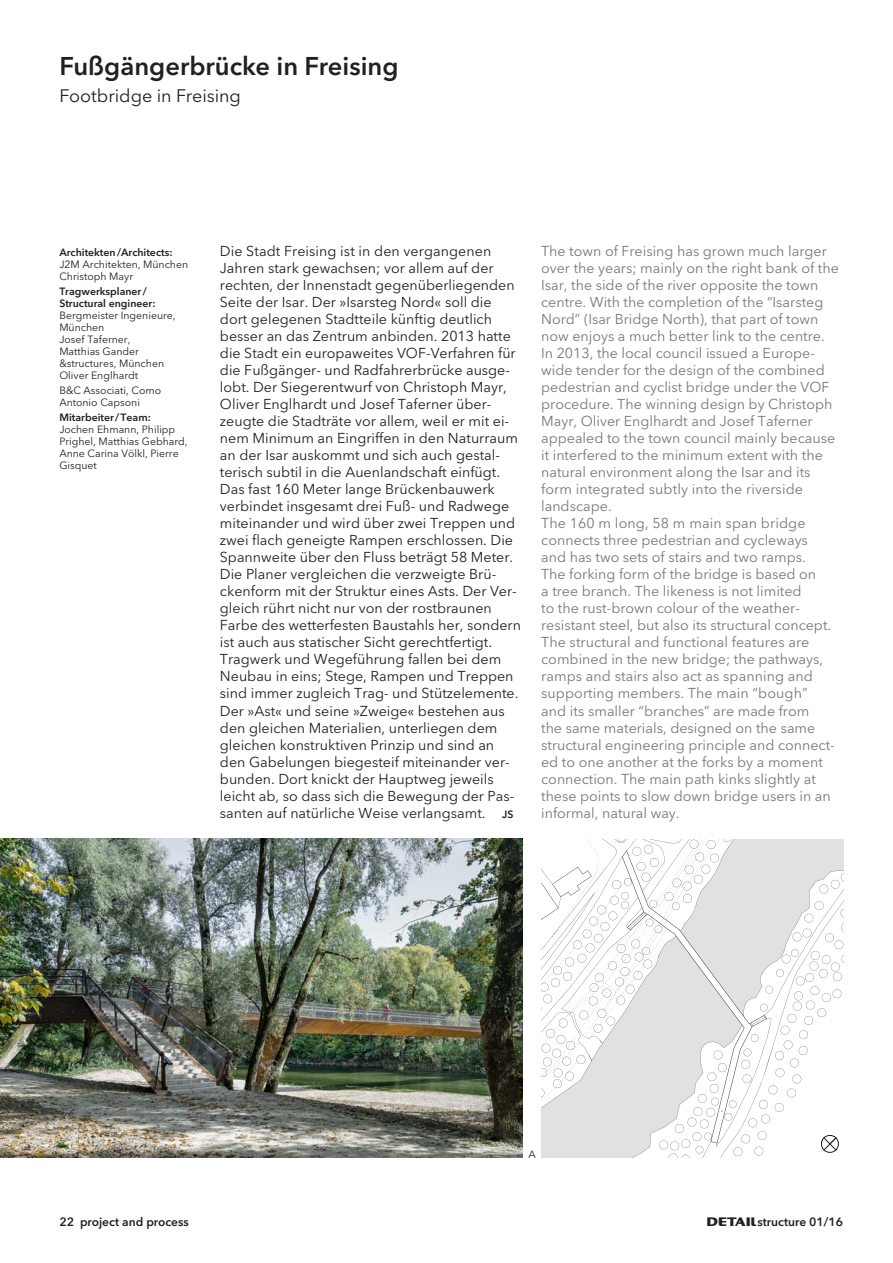
<style>
.page{position:relative;width:893px;height:1263px;background:#fff}
.page>*{position:absolute;margin:0;border:0;box-sizing:border-box;transform-origin:0 0}
.t1{font:600 25.5px "Avenir Next LT Pro";color:#231f20}
.t2{font:18px "Avenir Next LT Pro";letter-spacing:-.005em;color:#231f20}
.t3{font:14.25px/17px "Avenir Next LT Pro";color:#231f20}
.t4{font:14.25px/17px "Avenir Next LT Pro";color:#77787b}
.t5{font:600 12px "Avenir Next LT Pro";color:#231f20}
.t6{font:10.5px/12px "Avenir Next LT Pro";color:#231f20}
.t7{font:600 10.5px/12px "Avenir Next LT Pro";color:#231f20}
.s1{font-weight:600;font-size:10.5px}
.s2{font-family:"IIAD";font-weight:300}
</style>
<div class="page">
<img style="left:0;top:839px;width:522px;height:319px">
<svg style="left:541px;top:839px;width:302px;height:319px"></svg>
<h1 class="t1" style="left:59px;top:56px;width:341px">Fußgängerbrücke in Freising</h1>
<p class="t2" style="left:59px;top:88px;width:183px">Footbridge in Freising</p>
<p class="t7" style="left:59px;top:247px;width:115px">Architekten /Architects:</p>
<p class="t6" style="left:59px;top:259px;width:130px">J2M Architekten, München<br>Christoph Mayr</p>
<p class="t7" style="left:59px;top:286px;width:98px">Tragwerksplaner /<br>Structural engineer:</p>
<p class="t6" style="left:59px;top:310px;width:118px">Bergmeister Ingenieure,<br>München<br>Josef Taferner,<br>Matthias Gander &amp;structures, München<br>Oliver Englhardt</p>
<p class="t6" style="left:59px;top:386px;width:103px">B&amp;C Associati, Como<br>Antonio Capsoni</p>
<p class="t7" style="left:59px;top:413px;width:93px">Mitarbeiter / Team:</p>
<p class="t6" style="left:59px;top:425px;width:130px">Jochen Ehmann, Philipp<br>Prighel, Matthias Gebhard,<br>Anne Carina Völkl, Pierre<br>Gisquet</p>
<p class="t3" style="left:220px;top:244px;width:302px">Die Stadt Freising ist in den vergangenen Jahren stark gewachsen; vor allem auf der rechten, der Innenstadt gegenüberliegenden Seite der Isar. Der »Isarsteg Nord« soll die dort gelegenen Stadtteile künftig deutlich besser an das Zentrum anbinden. 2013 hatte die Stadt ein europaweites VOF-Verfahren für die Fußgänger- und Radfahrerbrücke ausge&shy;lobt. Der Siegerentwurf von Christoph Mayr, Oliver Englhardt und Josef Taferner über&shy;zeugte die Stadträte vor allem, weil er mit ei&shy;nem Minimum an Eingriffen in den Naturraum an der Isar auskommt und sich auch gestal&shy;terisch subtil in die Auenlandschaft einfügt.<br>Das fast 160 Meter lange Brückenbauwerk verbindet insgesamt drei Fuß- und Radwege miteinander und wird über zwei Treppen und zwei flach geneigte Rampen erschlossen. Die Spannweite über den Fluss beträgt 58 Meter.<br>Die Planer vergleichen die verzweigte Brü&shy;ckenform mit der Struktur eines Asts. Der Ver&shy;gleich rührt nicht nur von der rostbraunen Farbe des wetterfesten Baustahls her, sondern ist auch aus statischer Sicht gerechtfertigt.<br>Tragwerk und Wegeführung fallen bei dem Neubau in eins; Stege, Rampen und Treppen sind immer zugleich Trag- und Stützelemente.<br>Der »Ast« und seine »Zweige« bestehen aus den gleichen Materialien, unterliegen dem gleichen konstruktiven Prinzip und sind an den Gabelungen biegesteif miteinander ver&shy;bunden. Dort knickt der Hauptweg jeweils leicht ab, so dass sich die Bewegung der Pas&shy;santen auf natürliche Weise verlangsamt. <span class="s1">JS</span></p>
<p class="t4" style="left:541px;top:244px;width:299px">The town of Freising has grown much larger over the years; mainly on the right bank of the Isar, the side of the river opposite the town centre. With the completion of the “Isarsteg Nord” (Isar Bridge North), that part of town now enjoys a much better link to the centre.<br>In 2013, the local council issued a Europe&shy;wide tender for the design of the combined pedestrian and cyclist bridge under the VOF procedure. The winning design by Christoph Mayr, Oliver Englhardt and Josef Taferner appealed to the town council mainly because it interfered to the minimum extent with the natural environment along the Isar and its form integrated subtly into the riverside landscape.<br>The 160 m long, 58 m main span bridge connects three pedestrian and cycleways<br>and has two sets of stairs and two ramps.<br>The forking form of the bridge is based on<br>a tree branch. The likeness is not limited<br>to the rust-brown colour of the weather&shy;resistant steel, but also its structural concept.<br>The structural and functional features are combined in the new bridge; the pathways, ramps and stairs also act as spanning and supporting members. The main “bough”<br>and its smaller “branches” are made from<br>the same materials, designed on the same structural engineering principle and connect&shy;ed to one another at the forks by a moment connection. The main path kinks slightly at these points to slow down bridge users in an informal, natural way.</p>
<p class="t6" style="left:528px;top:1149px;width:9px">A</p>
<p class="t5" style="left:59px;top:1217px;width:131px">22 project and process</p>
<p class="t5" style="left:706px;top:1217px;width:139px"><span class="s2">∂</span>structure 01/16</p>
</div>
